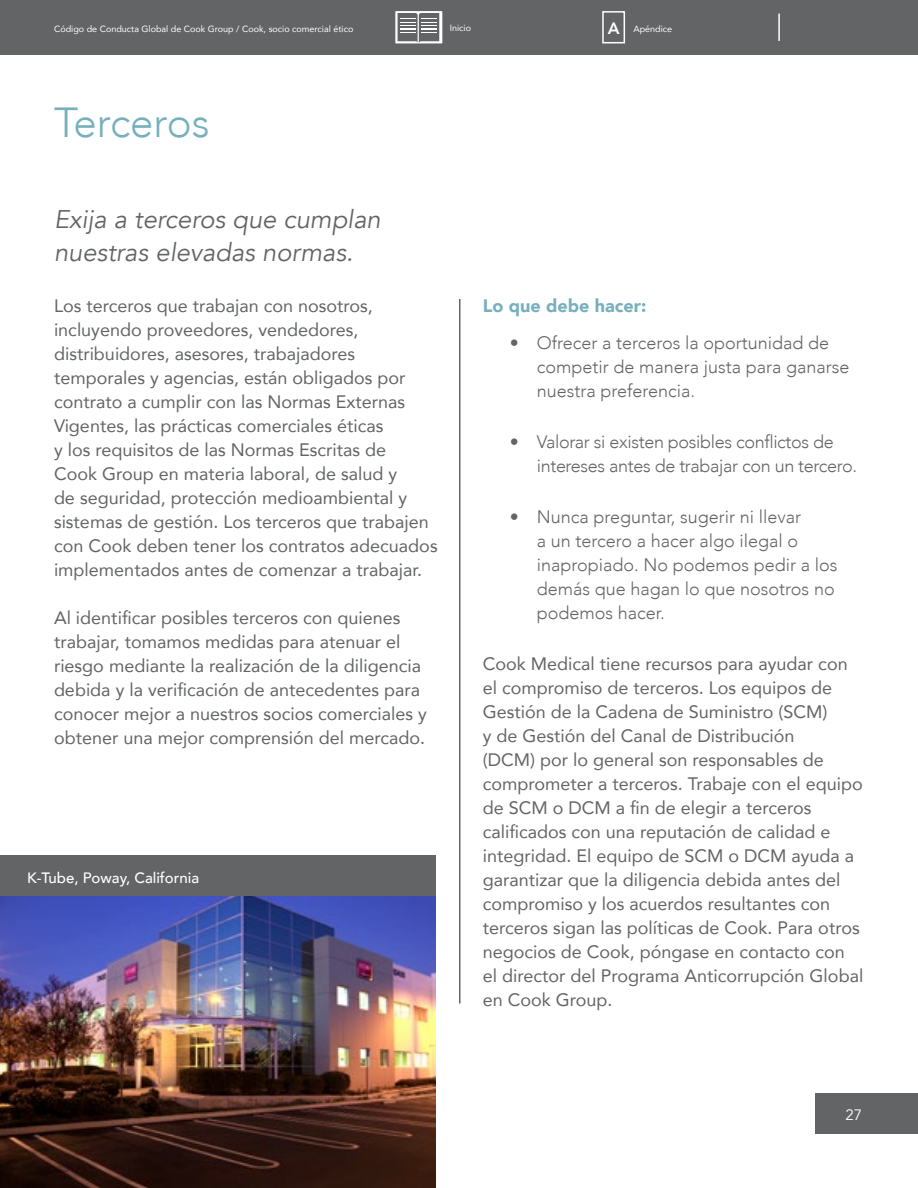
<style>
.page{position:relative;width:918px;height:1188px;background:#fff}
.page>*{position:absolute;margin:0;border:0;box-sizing:border-box;transform-origin:0 0}
.t1{font:300 42px "Avenir";color:#76b0bd}
.t2{font:italic 25.5px/33px "Avenir";color:#636466}
.t3{font:18px/24px "Avenir";color:#636466}
.t4{font:300 18px/24px "Avenir";color:#636466}
.t5{font:300 18px/24px "Avenir";letter-spacing:-.02em;color:#636466}
.t6{font:900 18px "Avenir";color:#76b0bd}
.t7{font:500 15px "Avenir";color:#fff}
.t8{font:15px "Avenir";color:#fff}
.t9{font:9px "Avenir";color:#fff}
.s1{font-weight:800;font-size:16.5px}
</style>
<div class="page">
<hr style="left:459px;top:299px;width:1px;height:704px;background:#636466">
<img style="left:0;top:896px;width:435px;height:292px">
<div style="left:0;top:855px;width:435px;height:41px;background:#636466"></div>
<div style="left:0;top:0;width:918px;height:55px;background:#636466"></div>
<div style="left:815px;top:1094px;width:103px;height:40px;background:#636466"></div>
<hr style="left:778px;top:14px;width:2px;height:27px;background:#fff">
<svg style="left:395px;top:11px;width:47px;height:32px"></svg>
<div style="left:602px;top:11px;width:23px;height:32px;background:#636466;border:2px solid #fff"></div>
<p class="t9" style="left:54px;top:21px;width:301px">Código de Conducta Global de Cook Group / Cook, socio comercial ético</p>
<p class="t9" style="left:450px;top:21px;width:23px">Inicio</p>
<p class="t9" style="left:608px;top:21px;width:66px"><span class="s1">A</span> Apéndice</p>
<h1 class="t1" style="left:54px;top:97px;width:157px">Terceros</h1>
<h2 class="t2" style="left:54px;top:203px;width:328px">Exija a terceros que cumplan nuestras elevadas normas.</h2>
<p class="t3" style="left:54px;top:293px;width:385px">Los terceros que trabajan con nosotros, incluyendo proveedores, vendedores, distribuidores, asesores, trabajadores temporales y agencias, están obligados por contrato a cumplir con las Normas Externas Vigentes, las prácticas comerciales éticas<br>y los requisitos de las Normas Escritas de<br>Cook Group en materia laboral, de salud y<br>de seguridad, protección medioambiental y sistemas de gestión. Los terceros que trabajen con Cook deben tener los contratos adecuados implementados antes de comenzar a trabajar.</p>
<p class="t3" style="left:54px;top:605px;width:374px">Al identificar posibles terceros con quienes trabajar, tomamos medidas para atenuar el riesgo mediante la realización de la diligencia debida y la verificación de antecedentes para conocer mejor a nuestros socios comerciales y obtener una mejor comprensión del mercado.</p>
<p class="t7" style="left:27px;top:865px;width:174px">K-Tube, Poway, California</p>
<p class="t6" style="left:483px;top:290px;width:165px">Lo que debe hacer:</p>
<p class="t4" style="left:537px;top:331px;width:314px;text-indent:-27px">• Ofrecer a terceros la oportunidad de competir de manera justa para ganarse nuestra preferencia.</p>
<p class="t5" style="left:537px;top:430px;width:322px;text-indent:-27px">• Valorar si existen posibles conflictos de intereses antes de trabajar con un tercero.</p>
<p class="t4" style="left:537px;top:505px;width:302px;text-indent:-27px">• Nunca preguntar, sugerir ni llevar<br>a un tercero a hacer algo ilegal o inapropiado. No podemos pedir a los demás que hagan lo que nosotros no podemos hacer.</p>
<p class="t3" style="left:483px;top:652px;width:382px">Cook Medical tiene recursos para ayudar con el compromiso de terceros. Los equipos de Gestión de la Cadena de Suministro (SCM)<br>y de Gestión del Canal de Distribución<br>(DCM) por lo general son responsables de comprometer a terceros. Trabaje con el equipo de SCM o DCM a fin de elegir a terceros calificados con una reputación de calidad e integridad. El equipo de SCM o DCM ayuda a garantizar que la diligencia debida antes del compromiso y los acuerdos resultantes con terceros sigan las políticas de Cook. Para otros negocios de Cook, póngase en contacto con el director del Programa Anticorrupción Global en Cook Group.</p>
<p class="t8" style="left:845px;top:1105px;width:18px">27</p>
</div>
